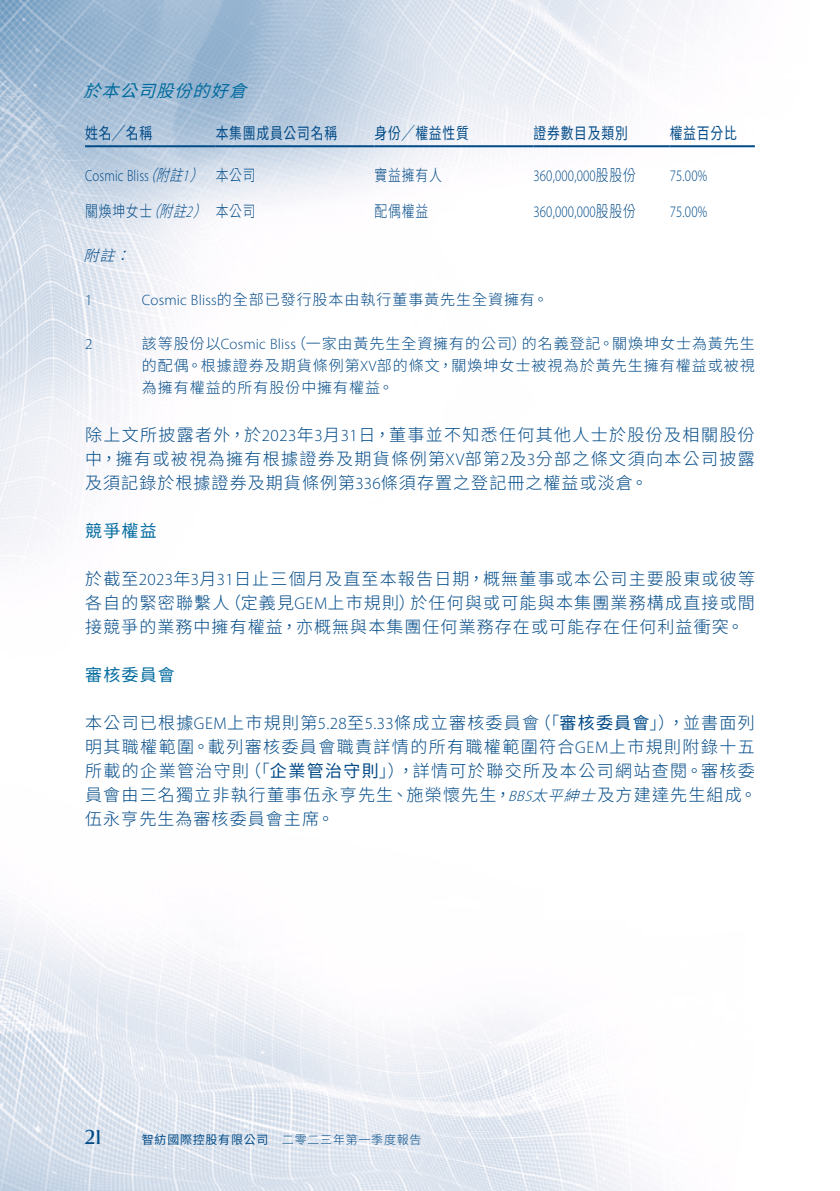
<style>
.page{position:relative;width:840px;height:1191px;background:#fff}
.page>*{position:absolute;margin:0;border:0;box-sizing:border-box;transform-origin:0 0}
.t1{font:22px "Collier";color:#004a87}
.Body_Text{font:300 17px/24px "Source Han Sans TC";letter-spacing:.07em;color:#004a87}
.Body_Text-2{font:17px "Source Han Sans TC";letter-spacing:.08em;color:#004a87}
.Heading_3{font:italic 17px "Source Han Sans TC";color:#006b9f}
.Heading_2{font:17px "Source Han Sans TC";letter-spacing:.07em;color:#006b9f}
.Body_Text-3{font:300 16px "Myriad Pro";letter-spacing:.01em;color:#004a87;scale:.8 1}
.Body_Text-4{font:16px "Source Han Sans TC";letter-spacing:.06em;color:#004a87;scale:.8 1}
.Body_Text-5{font:300 16px "Source Han Sans TC";letter-spacing:.06em;color:#004a87;scale:.8 1}
.Body_Text-6{font:italic 300 16px "Source Han Sans TC";color:#004a87;scale:.8 1}
.Notes{font:300 15px/22px "Source Han Sans TC";letter-spacing:.06em;color:#004a87}
.Notes-2{font:300 15px "Myriad Pro";letter-spacing:.01em;color:#004a87}
.Body_Text-7{font:italic 300 15px "Source Han Sans TC";color:#004a87}
.Notes-3{font:italic 300 15px "Source Han Sans TC";color:#004a87}
.t2{font:12px "Source Han Sans TC";letter-spacing:.06em;color:#004a87}
.s1{font-style:italic}
.s2{font-family:"Myriad Pro";font-style:italic}
.s3{font-family:"Source Han Sans TC";font-style:italic}
.s4{font-family:"Source Han Sans TC"}
.s5{font-family:"Myriad Pro"}
.s6{font-weight:300}
</style>
<div class="page">
<img style="left:0;top:0;width:755px;height:1191px">
<hr style="left:85px;top:145px;width:130px;height:2px;background:#004a87">
<hr style="left:215px;top:145px;width:159px;height:2px;background:#004a87">
<hr style="left:374px;top:145px;width:159px;height:2px;background:#004a87">
<hr style="left:533px;top:145px;width:136px;height:2px;background:#004a87">
<hr style="left:669px;top:145px;width:85px;height:2px;background:#004a87">
<p class="Heading_3" style="left:83px;top:81px;width:177px">於本公司股份的好倉</p>
<p class="Body_Text-4" style="left:85px;top:124px;width:85px">姓名╱名稱</p>
<p class="Body_Text-4" style="left:215px;top:124px;width:153px">本集團成員公司名稱</p>
<p class="Body_Text-4" style="left:374px;top:124px;width:119px">身份╱權益性質</p>
<p class="Body_Text-4" style="left:533px;top:124px;width:119px">證券數目及類別</p>
<p class="Body_Text-4" style="left:669px;top:124px;width:85px">權益百分比</p>
<p class="Body_Text-6" style="left:143px;top:166px;width:33px">（</p>
<p class="Body_Text-5" style="left:182px;top:166px;width:93px"><span class="s1">）</span><span class="s2">1</span> 本公司</p>
<p class="Body_Text-3" style="left:85px;top:166px;width:138px">Cosmic Bliss <span class="s3">附註</span></p>
<p class="Body_Text-5" style="left:374px;top:166px;width:85px">實益擁有人</p>
<p class="Body_Text-3" style="left:533px;top:166px;width:129px">360,000,000<span class="s4">股股份</span></p>
<p class="Body_Text-3" style="left:669px;top:166px;width:48px">75.00%</p>
<p class="Body_Text-6" style="left:146px;top:202px;width:33px">（</p>
<p class="Body_Text-6" style="left:185px;top:202px;width:42px">）<span class="s5">2</span></p>
<p class="Body_Text-5" style="left:85px;top:202px;width:142px">關煥坤女士<span class="s1">附註</span></p>
<p class="Body_Text-5" style="left:215px;top:202px;width:51px">本公司</p>
<p class="Body_Text-5" style="left:374px;top:202px;width:68px">配偶權益</p>
<p class="Body_Text-3" style="left:533px;top:202px;width:129px">360,000,000<span class="s4">股股份</span></p>
<p class="Body_Text-3" style="left:669px;top:202px;width:48px">75.00%</p>
<p class="Notes-3" style="left:84px;top:247px;width:44px">附註</p>
<p class="Notes-3" style="left:115px;top:247px;width:28px">：</p>
<p class="Notes-2" style="left:85px;top:291px;width:9px">1</p>
<p class="Notes" style="left:142px;top:289px;width:407px"><span class="s5">Cosmic Bliss</span>的全部已發行股本由執行董事黃先生全資擁有。</p>
<p class="Notes-2" style="left:85px;top:335px;width:9px">2</p>
<p class="Notes" style="left:291px;top:333px;width:237px">（一家由黃先生全資擁有的公司）</p>
<p class="Notes" style="left:521px;top:333px;width:234px">的名義登記。關煥坤女士為黃先生</p>
<p class="Notes-2" style="left:142px;top:335px;width:155px"><span class="s4">該等股份以</span>Cosmic Bliss</p>
<p class="Notes" style="left:142px;top:355px;width:614px">的配偶。根據證券及期貨條例第<span class="s5">XV</span>部的條文，關煥坤女士被視為於黃先生擁有權益或被視為擁有權益的所有股份中擁有權益。</p>
<p class="Body_Text" style="left:85px;top:423px;width:670px;text-align:justify">除上文所披露者外，於<span class="s5">2023</span>年月<span class="s5">3 31</span>日，董事並不知悉任何其他人士於股份及相關股份中，擁有或被視為擁有根據證券及期貨條例第<span class="s5">XV</span>部第及<span class="s5">2 3</span>分部之條文須向本公司披露及須記錄於根據證券及期貨條例第<span class="s5">336</span>條須存置之登記冊之權益或淡倉。</p>
<p class="Heading_2" style="left:85px;top:521px;width:73px">競爭權益</p>
<p class="Body_Text" style="left:85px;top:567px;width:671px;text-align:right">於截至<span class="s5">2023</span>年月<span class="s5">3 31</span>日止三個月及直至本報告日期，概無董事或本公司主要股東或彼等於任何與或可能與本集團業務構成直接或間</p>
<p class="Body_Text" style="left:224px;top:591px;width:193px">（定義見<span class="s5">GEM</span>上市規則）</p>
<p class="Body_Text" style="left:85px;top:591px;width:660px">各自的緊密聯繫人<br>接競爭的業務中擁有權益，亦概無與本集團任何業務存在或可能存在任何利益衝突。</p>
<p class="Heading_2" style="left:85px;top:665px;width:91px">審核委員會</p>
<p class="Body_Text" style="left:667px;top:711px;width:89px">，並書面列</p>
<p class="Body_Text-2" style="left:533px;top:713px;width:143px"><span class="s6">（「</span>審核委員會<span class="s6">」）</span></p>
<p class="Body_Text" style="left:85px;top:711px;width:455px">本公司已根據<span class="s5">GEM</span>上市規則第<span class="s5">5.28</span>至<span class="s5">5.33</span>條成立審核委員會</p>
<p class="Body_Text" style="left:85px;top:735px;width:670px">明其職權範圍。載列審核委員會職責詳情的所有職權範圍符合<span class="s5">GEM</span>上市規則附錄十五</p>
<p class="Body_Text" style="left:397px;top:759px;width:359px">，詳情可於聯交所及本公司網站查閱。審核委</p>
<p class="Body_Text-2" style="left:244px;top:761px;width:162px"><span class="s6">（「</span>企業管治守則<span class="s6">」）</span></p>
<p class="Body_Text" style="left:85px;top:759px;width:165px">所載的企業管治守則</p>
<p class="Body_Text" style="left:85px;top:783px;width:428px">員會由三名獨立非執行董事伍永亨先生、施榮懷先生，伍永亨先生為審核委員會主席。</p>
<p class="Body_Text" style="left:597px;top:783px;width:161px">及方建達先生組成。</p>
<p class="Body_Text-7" style="left:508px;top:787px;width:99px"><span class="s5">B BS</span>太平紳士</p>
<p class="t1" style="left:85px;top:1124px;width:18px">21</p>
<p class="t2" style="left:142px;top:1133px;width:281px">智紡國際控股有限公司　<span class="s6">二零二三年第一季度報告</span></p>
</div>
